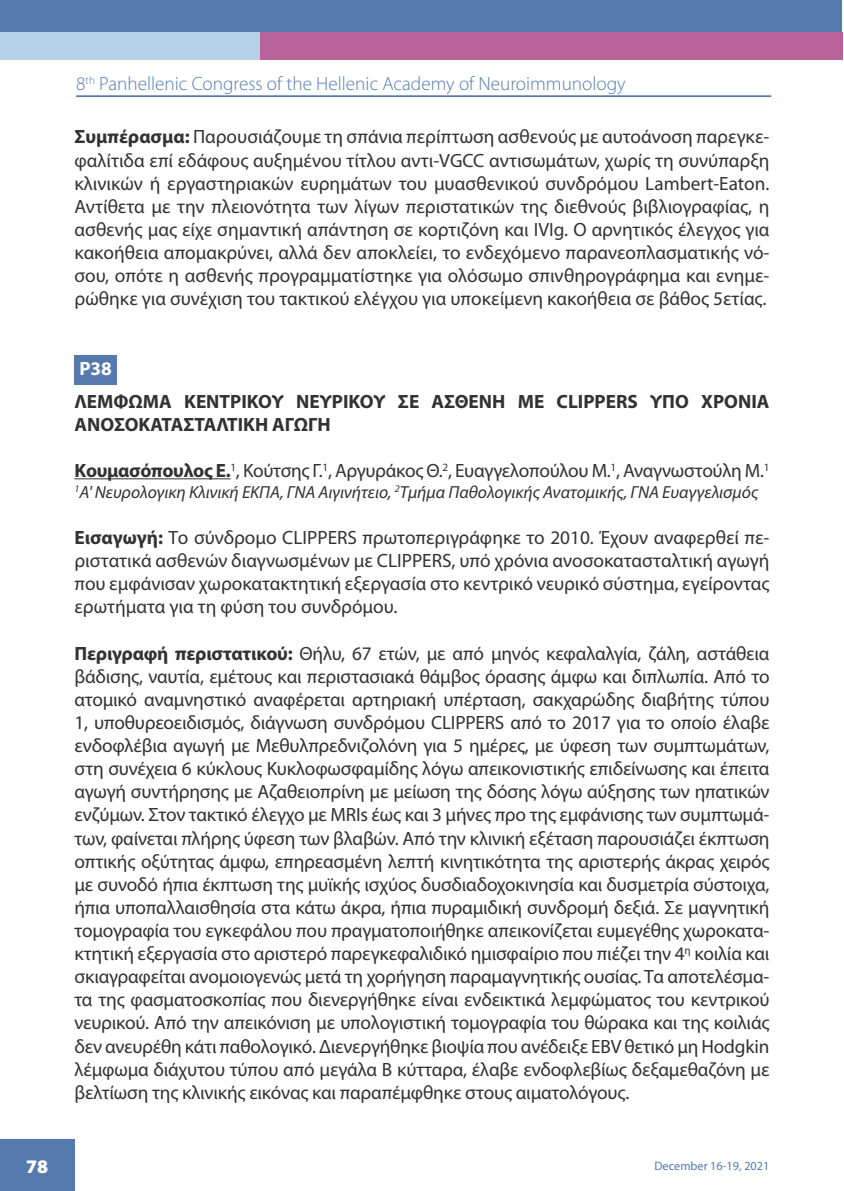
<style>
.page{position:relative;width:844px;height:1191px;background:#fff}
.page>*{position:absolute;margin:0;border:0;box-sizing:border-box;transform-origin:0 0}
.t1{font:19.25px/23.1px "Myriad Pro";letter-spacing:-.01em;color:#323232;text-align:justify}
.t2{font:700 19.25px/23.1px "Myriad Pro";color:#323232}
.t3{font:300 19.25px "Myriad Pro";color:#557aae}
.t4{font:700 19.25px "Myriad Pro";color:#fff}
.t5{font:900 19.25px "Myriad Pro";color:#fff}
.t6{font:italic 17.5px "Myriad Pro";color:#323232}
.t7{font:12.25px "Myriad Pro";color:#557aae}
.s1{font-weight:700}
</style>
<div class="page">
<div style="left:0;top:1139px;width:74px;height:52px;background:#557aae"></div>
<div style="left:0;top:0;width:842px;height:50px;background:#557aae"></div>
<hr style="left:76px;top:95px;width:695px;height:2px;background:#557aae">
<div style="left:162px;top:32px;width:680px;height:28px;background:#ba639b"></div>
<div style="left:0;top:32px;width:260px;height:28px;background:#b4d1e8"></div>
<div style="left:74px;top:355px;width:43px;height:29px;background:#557aae"></div>
<hr style="left:74px;top:478px;width:156px;height:1px;background:#323232">
<p class="t5" style="left:26px;top:1153px;width:24px">78</p>
<p class="t3" style="left:76px;top:72px;width:551px">8<sup>th</sup> Panhellenic Congress of the Hellenic Academy of Neuroimmunology</p>
<p class="t1" style="left:74px;top:125px;width:696px"><span class="s1">Συμπέρασμα:</span> Παρουσιάζουμε τη σπάνια περίπτωση ασθενούς με αυτοάνοση παρεγκε&shy;φαλίτιδα επί εδάφους αυξημένου τίτλου αντι-VGCC αντισωμάτων, χωρίς τη συνύπαρξη κλινικών ή εργαστηριακών ευρημάτων του μυασθενικού συνδρόμου Lambert-Eaton.<br>Αντίθετα με την πλειονότητα των λίγων περιστατικών της διεθνούς βιβλιογραφίας, η ασθενής μας είχε σημαντική απάντηση σε κορτιζόνη και IVIg. Ο αρνητικός έλεγχος για κακοήθεια απομακρύνει, αλλά δεν αποκλείει, το ενδεχόμενο παρανεοπλασματικής νό&shy;σου, οπότε η ασθενής προγραμματίστηκε για ολόσωμο σπινθηρογράφημα και ενημε&shy;ρώθηκε για συνέχιση του τακτικού ελέγχου για υποκείμενη κακοήθεια σε βάθος 5ετίας.</p>
<p class="t4" style="left:79px;top:355px;width:34px">P38</p>
<p class="t2" style="left:74px;top:389px;width:696px">ΛΕΜΦΩΜΑ ΚΕΝΤΡΙΚΟΥ ΝΕΥΡΙΚΟΥ ΣΕ ΑΣΘΕΝΗ ΜΕ CLIPPERS ΥΠΟ ΧΡΟΝΙΑ<br>ΑΝΟΣΟΚΑΤΑΣΤΑΛΤΙΚΗ ΑΓΩΓΗ</p>
<p class="t1" style="left:74px;top:458px;width:696px"><span class="s1">Κουμασόπουλος Ε.</span><sup>1</sup>, Κούτσης Γ.<sup>1</sup>, Αργυράκος Θ.<sup>2</sup>, Ευαγγελοπούλου Μ.<sup>1</sup>, Αναγνωστούλη Μ.<sup>1</sup></p>
<p class="t6" style="left:74px;top:481px;width:685px"><sup>1</sup>Α' Νευρολογικη Κλινική ΕΚΠΑ, ΓΝΑ Αιγινήτειο, <sup>2</sup>Τμήμα Παθολογικής Ανατομικής, ΓΝΑ Ευαγγελισμός</p>
<p class="t1" style="left:74px;top:526px;width:696px"><span class="s1">Εισαγωγή:</span> Το σύνδρομο CLIPPERS πρωτοπεριγράφηκε το 2010. Έχουν αναφερθεί πε&shy;ριστατικά ασθενών διαγνωσμένων με CLIPPERS, υπό χρόνια ανοσοκατασταλτική αγωγή που εμφάνισαν χωροκατακτητική εξεργασία στο κεντρικό νευρικό σύστημα, εγείροντας ερωτήματα για τη φύση του συνδρόμου.</p>
<p class="t1" style="left:74px;top:641px;width:696px"><span class="s1">Περιγραφή περιστατικού:</span> Θήλυ, 67 ετών, με από μηνός κεφαλαλγία, ζάλη, αστάθεια βάδισης, ναυτία, εμέτους και περιστασιακά θάμβος όρασης άμφω και διπλωπία. Από το ατομικό αναμνηστικό αναφέρεται αρτηριακή υπέρταση, σακχαρώδης διαβήτης τύπου 1, υποθυρεοειδισμός, διάγνωση συνδρόμου CLIPPERS από το 2017 για το οποίο έλαβε ενδοφλέβια αγωγή με Μεθυλπρεδνιζολόνη για 5 ημέρες, με ύφεση των συμπτωμάτων, στη συνέχεια 6 κύκλους Κυκλοφωσφαμίδης λόγω απεικονιστικής επιδείνωσης και έπειτα αγωγή συντήρησης με Αζαθειοπρίνη με μείωση της δόσης λόγω αύξησης των ηπατικών ενζύμων. Στον τακτικό έλεγχο με MRIs έως και 3 μήνες προ της εμφάνισης των συμπτωμά&shy;των, φαίνεται πλήρης ύφεση των βλαβών. Από την κλινική εξέταση παρουσιάζει έκπτωση οπτικής οξύτητας άμφω, επηρεασμένη λεπτή κινητικότητα της αριστερής άκρας χειρός με συνοδό ήπια έκπτωση της μυϊκής ισχύος δυσδιαδοχοκινησία και δυσμετρία σύστοιχα, ήπια υποπαλλαισθησία στα κάτω άκρα, ήπια πυραμιδική συνδρομή δεξιά. Σε μαγνητική τομογραφία του εγκεφάλου που πραγματοποιήθηκε απεικονίζεται ευμεγέθης χωροκατα&shy;κτητική εξεργασία στο αριστερό παρεγκεφαλιδικό ημισφαίριο που πιέζει την 4<sup>η</sup> κοιλία και σκιαγραφείται ανομοιογενώς μετά τη χορήγηση παραμαγνητικής ουσίας. Τα αποτελέσμα&shy;τα της φασματοσκοπίας που διενεργήθηκε είναι ενδεικτικά λεμφώματος του κεντρικού νευρικού. Από την απεικόνιση με υπολογιστική τομογραφία του θώρακα και της κοιλιάς δεν ανευρέθη κάτι παθολογικό. Διενεργήθηκε βιοψία που ανέδειξε EBV θετικό μη Hodgkin λέμφωμα διάχυτου τύπου από μεγάλα Β κύτταρα, έλαβε ενδοφλεβίως δεξαμεθαζόνη με βελτίωση της κλινικής εικόνας και παραπέμφθηκε στους αιματολόγους.</p>
<p class="t7" style="left:654px;top:1158px;width:116px">December 16-19, 2021</p>
</div>
